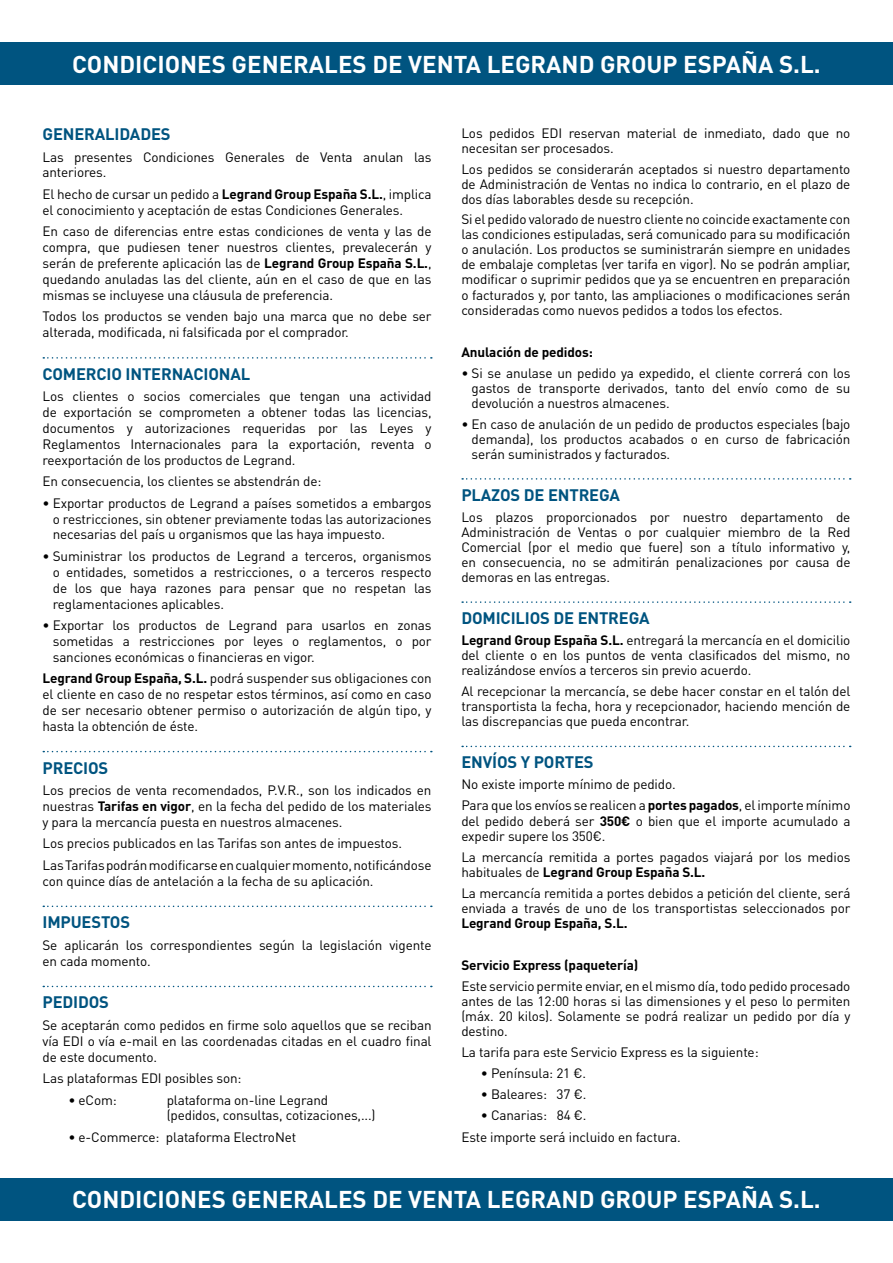
<style>
.page{position:relative;width:893px;height:1263px;background:#fff}
.page>*{position:absolute;margin:0;border:0;box-sizing:border-box;transform-origin:0 0}
.t1{font:700 24px "DIN Pro";color:#fff}
.t2{font:700 16.5px "DIN Pro";letter-spacing:-.01em;color:#005480}
.t3{font:13.5px/15.9px "DIN Pro";letter-spacing:-.01em;color:#000;text-align:justify}
.t4{font:700 13.5px "DIN Pro";letter-spacing:-.01em;color:#000}
.s1{font-weight:700}
</style>
<div class="page">
<div style="left:0;top:43px;width:893px;height:42px;background:#005480"></div>
<div style="left:0;top:1178px;width:893px;height:42px;background:#005480"></div>
<svg style="left:43px;top:357px;width:389px;height:2px"></svg>
<svg style="left:43px;top:751px;width:389px;height:1px"></svg>
<svg style="left:43px;top:905px;width:389px;height:2px"></svg>
<svg style="left:43px;top:986px;width:389px;height:1px"></svg>
<svg style="left:462px;top:478px;width:389px;height:2px"></svg>
<svg style="left:462px;top:601px;width:389px;height:2px"></svg>
<svg style="left:462px;top:746px;width:389px;height:1px"></svg>
<h1 class="t1" style="left:72px;top:44px;width:750px">CONDICIONES GENERALES DE VENTA LEGRAND GROUP ESPAÑA S.L.</h1>
<p class="t2" style="left:43px;top:120px;width:130px">GENERALIDADES</p>
<p class="t3" style="left:43px;top:148px;width:391px">Las presentes Condiciones Generales de Venta anulan las anteriores.</p>
<p class="t3" style="left:43px;top:186px;width:391px">El hecho de cursar un pedido a <span class="s1">Legrand Group España S.L.</span>, implica el conocimiento y aceptación de estas Condiciones Generales.</p>
<p class="t3" style="left:43px;top:223px;width:391px">En caso de diferencias entre estas condiciones de venta y las de compra, que pudiesen tener nuestros clientes, prevalecerán y serán de preferente aplicación las de <span class="s1">Legrand Group España S.L.</span>, quedando anuladas las del cliente, aún en el caso de que en las mismas se incluyese una cláusula de preferencia.</p>
<p class="t3" style="left:43px;top:308px;width:391px">Todos los productos se venden bajo una marca que no debe ser alterada, modificada, ni falsificada por el comprador.</p>
<p class="t2" style="left:43px;top:360px;width:209px">COMERCIO INTERNACIONAL</p>
<p class="t3" style="left:43px;top:388px;width:391px">Los clientes o socios comerciales que tengan una actividad de exportación se comprometen a obtener todas las licencias, documentos y autorizaciones requeridas por las Leyes y Reglamentos Internacionales para la exportación, reventa o reexportación de los productos de Legrand.</p>
<p class="t3" style="left:43px;top:473px;width:280px">En consecuencia, los clientes se abstendrán de:</p>
<p class="t3" style="left:53px;top:494px;width:380px;text-indent:-10px">• Exportar productos de Legrand a países sometidos a embargos o restricciones, sin obtener previamente todas las autorizaciones necesarias del país u organismos que las haya impuesto.</p>
<p class="t3" style="left:53px;top:547px;width:380px;text-indent:-10px">• Suministrar los productos de Legrand a terceros, organismos o entidades, sometidos a restricciones, o a terceros respecto de los que haya razones para pensar que no respetan las reglamentaciones aplicables.</p>
<p class="t3" style="left:53px;top:617px;width:380px;text-indent:-10px">• Exportar los productos de Legrand para usarlos en zonas sometidas a restricciones por leyes o reglamentos, o por sanciones económicas o financieras en vigor.</p>
<p class="t3" style="left:43px;top:670px;width:391px"><span class="s1">Legrand Group España, S.L.</span> podrá suspender sus obligaciones con el cliente en caso de no respetar estos términos, así como en caso de ser necesario obtener permiso o autorización de algún tipo, y hasta la obtención de éste.</p>
<p class="t2" style="left:43px;top:754px;width:67px">PRECIOS</p>
<p class="t3" style="left:43px;top:782px;width:391px">Los precios de venta recomendados, P.V.R., son los indicados en nuestras <span class="s1">Tarifas en vigor</span>, en la fecha del pedido de los materiales y para la mercancía puesta en nuestros almacenes.</p>
<p class="t3" style="left:43px;top:832px;width:391px;line-height:21.5px">Los precios publicados en las Tarifas son antes de impuestos.<br>Las Tarifas podrán modificarse en cualquier momento, notificándose</p>
<p class="t3" style="left:43px;top:872px;width:333px">con quince días de antelación a la fecha de su aplicación.</p>
<p class="t2" style="left:43px;top:909px;width:89px">IMPUESTOS</p>
<p class="t3" style="left:43px;top:936px;width:391px">Se aplicarán los correspondientes según la legislación vigente en cada momento.</p>
<p class="t2" style="left:43px;top:989px;width:68px">PEDIDOS</p>
<p class="t3" style="left:43px;top:1016px;width:391px">Se aceptarán como pedidos en firme solo aquellos que se reciban vía EDI o vía e-mail en las coordenadas citadas en el cuadro final de este documento.</p>
<p class="t3" style="left:43px;top:1070px;width:201px">Las plataformas EDI posibles son:</p>
<p class="t3" style="left:68px;top:1091px;width:50px">• eCom:</p>
<p class="t3" style="left:167px;top:1091px;width:210px">plataforma on-line Legrand (pedidos, consultas, cotizaciones,...)</p>
<p class="t3" style="left:68px;top:1128px;width:229px">• e-Commerce: plataforma ElectroNet</p>
<p class="t3" style="left:461px;top:125px;width:391px;line-height:15px">Los pedidos EDI reservan material de inmediato, dado que no necesitan ser procesados.</p>
<p class="t3" style="left:461px;top:161px;width:391px;line-height:15px">Los pedidos se considerarán aceptados si nuestro departamento de Administración de Ventas no indica lo contrario, en el plazo de dos días laborables desde su recepción.</p>
<p class="t3" style="left:461px;top:211px;width:391px;line-height:15px">Si el pedido valorado de nuestro cliente no coincide exactamente con las condiciones estipuladas, será comunicado para su modificación o anulación. Los productos se suministrarán siempre en unidades de embalaje completas (ver tarifa en vigor). No se podrán ampliar, modificar o suprimir pedidos que ya se encuentren en preparación o facturados y, por tanto, las ampliaciones o modificaciones serán consideradas como nuevos pedidos a todos los efectos.</p>
<p class="t4" style="left:461px;top:340px;width:133px">Anulación de pedidos:</p>
<p class="t3" style="left:472px;top:365px;width:380px;line-height:15px;text-indent:-10px">• Si se anulase un pedido ya expedido, el cliente correrá con los gastos de transporte derivados, tanto del envío como de su devolución a nuestros almacenes.</p>
<p class="t3" style="left:472px;top:416px;width:380px;line-height:15px;text-indent:-10px">• En caso de anulación de un pedido de productos especiales (bajo demanda), los productos acabados o en curso de fabricación serán suministrados y facturados.</p>
<p class="t2" style="left:461px;top:481px;width:160px">PLAZOS DE ENTREGA</p>
<p class="t3" style="left:461px;top:509px;width:391px;line-height:15px">Los plazos proporcionados por nuestro departamento de Administración de Ventas o por cualquier miembro de la Red Comercial (por el medio que fuere) son a título informativo y, en consecuencia, no se admitirán penalizaciones por causa de demoras en las entregas.</p>
<p class="t2" style="left:461px;top:604px;width:190px">DOMICILIOS DE ENTREGA</p>
<p class="t3" style="left:461px;top:632px;width:391px;line-height:15px"><span class="s1">Legrand Group España S.L.</span> entregará la mercancía en el domicilio del cliente o en los puntos de venta clasificados del mismo, no realizándose envíos a terceros sin previo acuerdo.</p>
<p class="t3" style="left:461px;top:683px;width:391px;line-height:15px">Al recepcionar la mercancía, se debe hacer constar en el talón del transportista la fecha, hora y recepcionador, haciendo mención de las discrepancias que pueda encontrar.</p>
<p class="t2" style="left:461px;top:749px;width:134px">ENVÍOS Y PORTES</p>
<p class="t3" style="left:461px;top:773px;width:391px;line-height:21px">No existe importe mínimo de pedido.<br>Para que los envíos se realicen a <span class="s1">portes pagados</span>, el importe mínimo</p>
<p class="t3" style="left:461px;top:812px;width:391px;line-height:15px">del pedido deberá ser <span class="s1">350€</span> o bien que el importe acumulado a expedir supere los 350€.</p>
<p class="t3" style="left:461px;top:849px;width:391px;line-height:15px">La mercancía remitida a portes pagados viajará por los medios habituales de <span class="s1">Legrand Group España S.L.</span></p>
<p class="t3" style="left:461px;top:885px;width:391px;line-height:15px">La mercancía remitida a portes debidos a petición del cliente, será enviada a través de uno de los transportistas seleccionados por</p>
<p class="t4" style="left:461px;top:912px;width:168px">Legrand Group España, S.L.</p>
<p class="t4" style="left:461px;top:954px;width:179px">Servicio Express (paquetería)</p>
<p class="t3" style="left:461px;top:978px;width:391px;line-height:15px">Este servicio permite enviar, en el mismo día, todo pedido procesado antes de las 12:00 horas si las dimensiones y el peso lo permiten (máx. 20 kilos). Solamente se podrá realizar un pedido por día y destino.</p>
<p class="t3" style="left:461px;top:1043px;width:299px">La tarifa para este Servicio Express es la siguiente:</p>
<p class="t3" style="left:481px;top:1064px;width:107px">• Península: 21 €.</p>
<p class="t3" style="left:481px;top:1085px;width:107px">• Baleares: 37 €.</p>
<p class="t3" style="left:461px;top:1104px;width:221px;line-height:21.8px;text-indent:19px">• Canarias: 84 €.<br>Este importe será incluido en factura.</p>
<h1 class="t1" style="left:72px;top:1180px;width:750px">CONDICIONES GENERALES DE VENTA LEGRAND GROUP ESPAÑA S.L.</h1>
</div>
